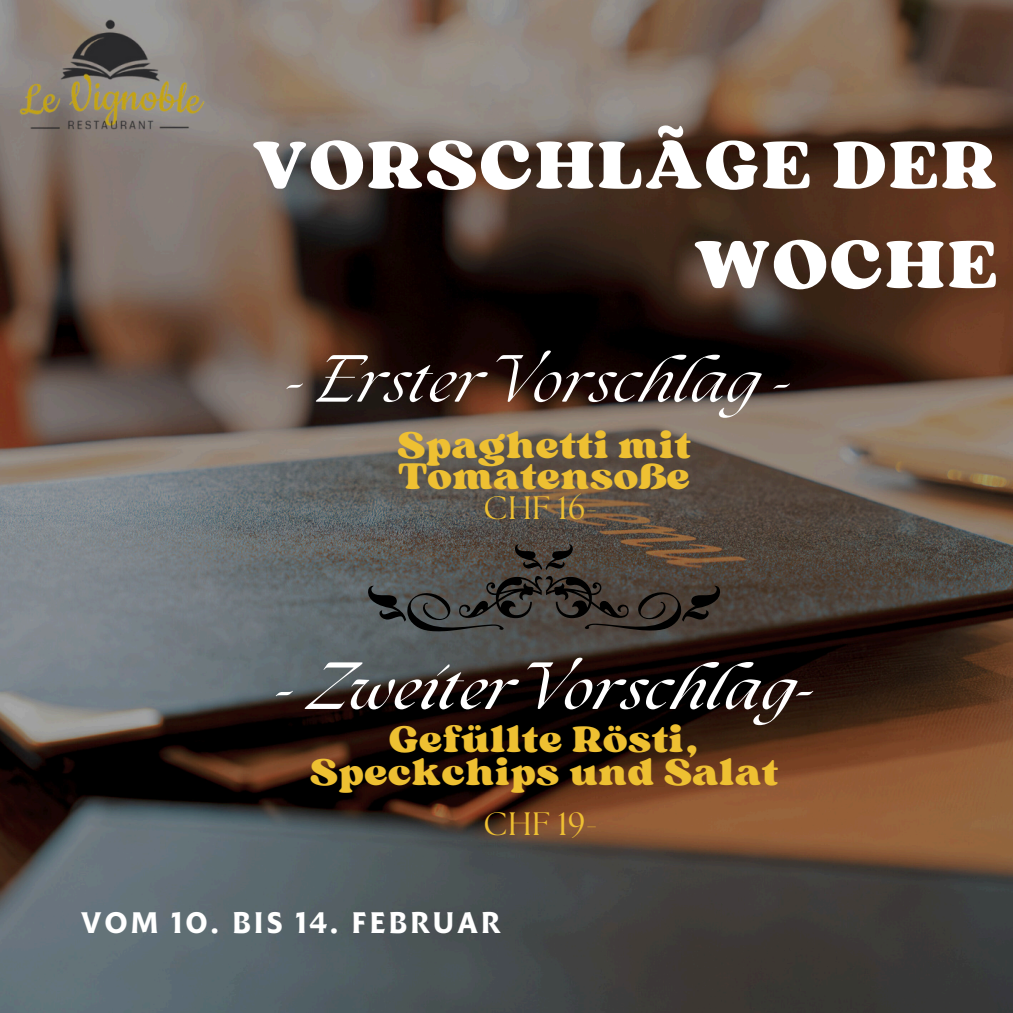
<style>
.page{position:relative;width:1013px;height:1013px;background:#fff}
.page>*{position:absolute;margin:0;border:0;box-sizing:border-box;transform-origin:0 0}
.t1{font:71.25px/99.4px "Sergio Trendy";letter-spacing:.04em;color:#fff;text-align:right}
.t2{font:italic 700 58.12px "The Seasons";letter-spacing:.015em;color:#fff}
.t3{font:italic 58.12px "The Seasons";letter-spacing:.015em;color:#fff}
.t4{font:38.75px/31px "Sergio Trendy";letter-spacing:.015em;color:#eec032}
.t5{font:32.38px "The Seasons";letter-spacing:.015em;color:#eec032}
.t6{font:700 28.75px "Malik";letter-spacing:.105em;color:#fff}
</style>
<div class="page">
<img style="left:0;top:0;width:1012px;height:1012px">
<img style="left:13px;top:16px;width:196px;height:124px">
<svg style="left:367px;top:544px;width:354px;height:89px;background:#47423c"></svg>
<p class="t1" style="left:252px;top:114px;width:745px">VORSCHLÄGE DER<br>WOCHE</p>
<h3 class="t3" style="left:285px;top:355px;width:507px">- ErsterVorschlag -</h3>
<h4 class="t4" style="left:397px;top:428px;width:295px">Spaghetti mit<br>Tomatensoße</h4>
<h5 class="t5" style="left:483px;top:492px;width:115px">CHF 16-</h5>
<p class="t2" style="left:275px;top:662px;width:540px">- ZweiterVorschlag-</p>
<h2 class="t4" style="left:310px;top:722px;width:469px;line-height:32.8px;text-align:center">Gefüllte Rösti,<br>Speckchips und Salat</h2>
<h4 class="t5" style="left:483px;top:808px;width:115px">CHF 19-</h4>
<h1 class="t6" style="left:81px;top:911px;width:421px">VOM 10. BIS 14. FEBRUAR</h1>
</div>
